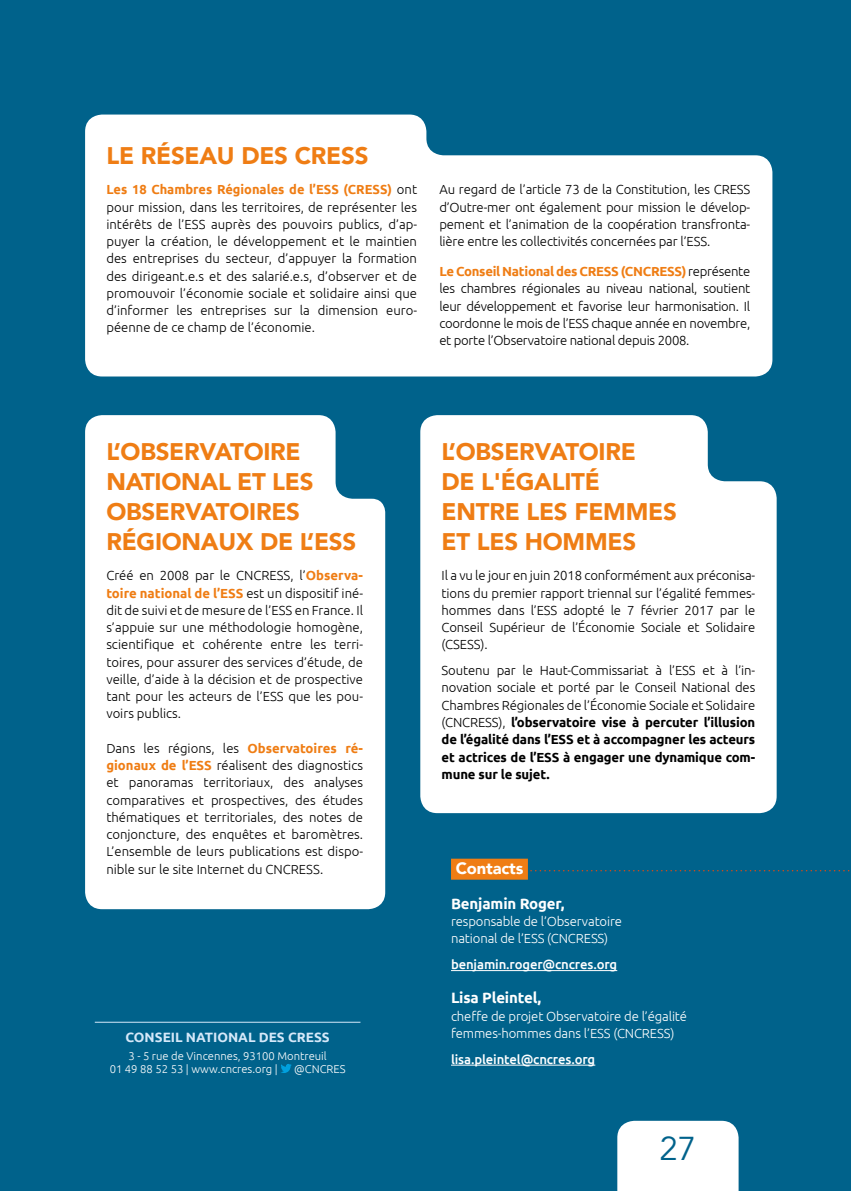
<style>
.page{position:relative;width:851px;height:1191px;background:#fff}
.page>*{position:absolute;margin:0;border:0;box-sizing:border-box;transform-origin:0 0}
.t1{font:33px "Avenir";color:#00628b}
.t2{font:900 24px/30px "Avenir";letter-spacing:-.01em;color:#ef7d14}
.t3{font:900 16.5px "Avenir";letter-spacing:-.01em;color:#fff}
.t4{font:700 15px "Ubuntu";letter-spacing:-.01em;color:#fff}
.t5{font:700 13.5px "Ubuntu";color:#d5e8f9}
.t6{font:300 13.2px/17.2px "Ubuntu";letter-spacing:-.01em;color:#000;text-align:justify}
.t7{font:300 13.2px/17.2px "Ubuntu";letter-spacing:-.01em;color:#fff}
.t8{font:500 13.2px "Ubuntu";letter-spacing:-.01em;color:#fff}
.t9{font:300 11.25px/13.5px "Ubuntu";color:#fff}
.s1{font-weight:700;color:#ef7d14}
.s2{font-weight:700}
</style>
<div class="page">
<div style="left:0;top:0;width:850px;height:1191px;background:#00628b"></div>
<div style="left:617px;top:1120px;width:121px;height:71px;background:#fff"></div>
<div style="left:85px;top:415px;width:300px;height:494px;background:#fff"></div>
<div style="left:420px;top:415px;width:356px;height:398px;background:#fff"></div>
<svg style="left:530px;top:870px;width:321px;height:1px"></svg>
<div style="left:451px;top:858px;width:77px;height:21px;background:#ef7d14"></div>
<hr style="left:451px;top:970px;width:166px;height:1px;background:#fff">
<hr style="left:451px;top:1064px;width:144px;height:1px;background:#fff">
<svg style="left:85px;top:115px;width:687px;height:261px;background:#eaf2f5"></svg>
<hr style="left:95px;top:1021px;width:265px;height:1px;background:#d5e8f9">
<svg style="left:281px;top:1064px;width:11px;height:9px"></svg>
<h2 class="t2" style="left:106px;top:140px;width:263px">LE RÉSEAU DES CRESS</h2>
<p class="t6" style="left:106px;top:181px;width:312px"><span class="s1">Les 18 Chambres Régionales de l’ESS (CRESS)</span> ont pour mission, dans les territoires, de représenter les intérêts de l’ESS auprès des pouvoirs publics, d’ap&shy;puyer la création, le développement et le maintien des entreprises du secteur, d’appuyer la formation des dirigeant.e.s et des salarié.e.s, d’observer et de promouvoir l’économie sociale et solidaire ainsi que d’informer les entreprises sur la dimension euro&shy;péenne de ce champ de l’économie.</p>
<p class="t6" style="left:439px;top:181px;width:312px">Au regard de l’article 73 de la Constitution, les CRESS d’Outre-mer ont également pour mission le dévelop&shy;pement et l’animation de la coopération transfronta&shy;lière entre les collectivités concernées par l’ESS.</p>
<p class="t6" style="left:439px;top:262px;width:312px"><span class="s1">Le Conseil National des CRESS (CNCRESS)</span>représente les chambres régionales au niveau national, soutient leur développement et favorise leur harmonisation. Il coordonne le mois de l’ESS chaque année en novembre, et porte l’Observatoire national depuis 2008.</p>
<h2 class="t2" style="left:106px;top:436px;width:251px">L’OBSERVATOIRE<br>NATIONAL ET LES<br>OBSERVATOIRES<br>RÉGIONAUX DE L’ESS</h2>
<p class="t6" style="left:106px;top:567px;width:258px">Créé en 2008 par le CNCRESS, l’<span class="s1">Observa&shy;toire national de l’ESS</span> est un dispositif iné&shy;dit de suivi et de mesure de l’ESS en France. Il s’appuie sur une méthodologie homogène, scientifique et cohérente entre les terri&shy;toires, pour assurer des services d’étude, de veille, d’aide à la décision et de prospective tant pour les acteurs de l’ESS que les pou&shy;voirs publics.</p>
<p class="t6" style="left:106px;top:739px;width:258px">Dans les régions, les <span class="s1">Observatoires ré&shy;gionaux de l’ESS</span> réalisent des diagnostics et panoramas territoriaux, des analyses comparatives et prospectives, des études thématiques et territoriales, des notes de conjoncture, des enquêtes et baromètres.<br>L’ensemble de leurs publications est dispo&shy;nible sur le site Internet du CNCRESS.</p>
<p class="t5" style="left:125px;top:1028px;width:206px">CONSEIL NATIONAL DES CRESS</p>
<p class="t9" style="left:110px;top:1048px;width:218px;text-indent:19px">3 - 5 rue de Vincennes, 93100 Montreuil<br>01 49 88 52 53 | www.cncres.org |</p>
<p class="t9" style="left:294px;top:1062px;width:53px">@CNCRES</p>
<h2 class="t2" style="left:441px;top:436px;width:237px">L’OBSERVATOIRE<br>DE L'ÉGALITÉ<br>ENTRE LES FEMMES<br>ET LES HOMMES</h2>
<p class="t6" style="left:441px;top:567px;width:315px">Il a vu le jour en juin 2018 conformément aux préconisa&shy;tions du premier rapport triennal sur l’égalité femmes&shy;hommes dans l’ESS adopté le 7 février 2017 par le Conseil Supérieur de l’Économie Sociale et Solidaire (CSESS).</p>
<p class="t6" style="left:441px;top:661px;width:315px">Soutenu par le Haut-Commissariat à l’ESS et à l’in&shy;novation sociale et porté par le Conseil National des Chambres Régionales de l’Économie Sociale et Solidaire (CNCRESS), <span class="s2">l’observatoire vise à percuter l’illusion de l’égalité dans l’ESS et à accompagner les acteurs et actrices de l’ESS à engager une dynamique com&shy;mune sur le sujet.</span></p>
<p class="t3" style="left:455px;top:854px;width:69px">Contacts</p>
<p class="t4" style="left:451px;top:894px;width:115px">Benjamin Roger,</p>
<p class="t7" style="left:451px;top:912px;width:172px">responsable de l’Observatoire national de l’ESS (CNCRESS)</p>
<p class="t8" style="left:451px;top:956px;width:168px">benjamin.roger@cncres.org</p>
<p class="t4" style="left:451px;top:988px;width:92px">Lisa Pleintel,</p>
<p class="t7" style="left:451px;top:1006px;width:237px">cheffe de projet Observatoire de l’égalité femmes-hommes dans l’ESS (CNCRESS)</p>
<p class="t8" style="left:451px;top:1050px;width:146px">lisa.pleintel@cncres.org</p>
<h1 class="t1" style="left:659px;top:1129px;width:38px">27</h1>
</div>
